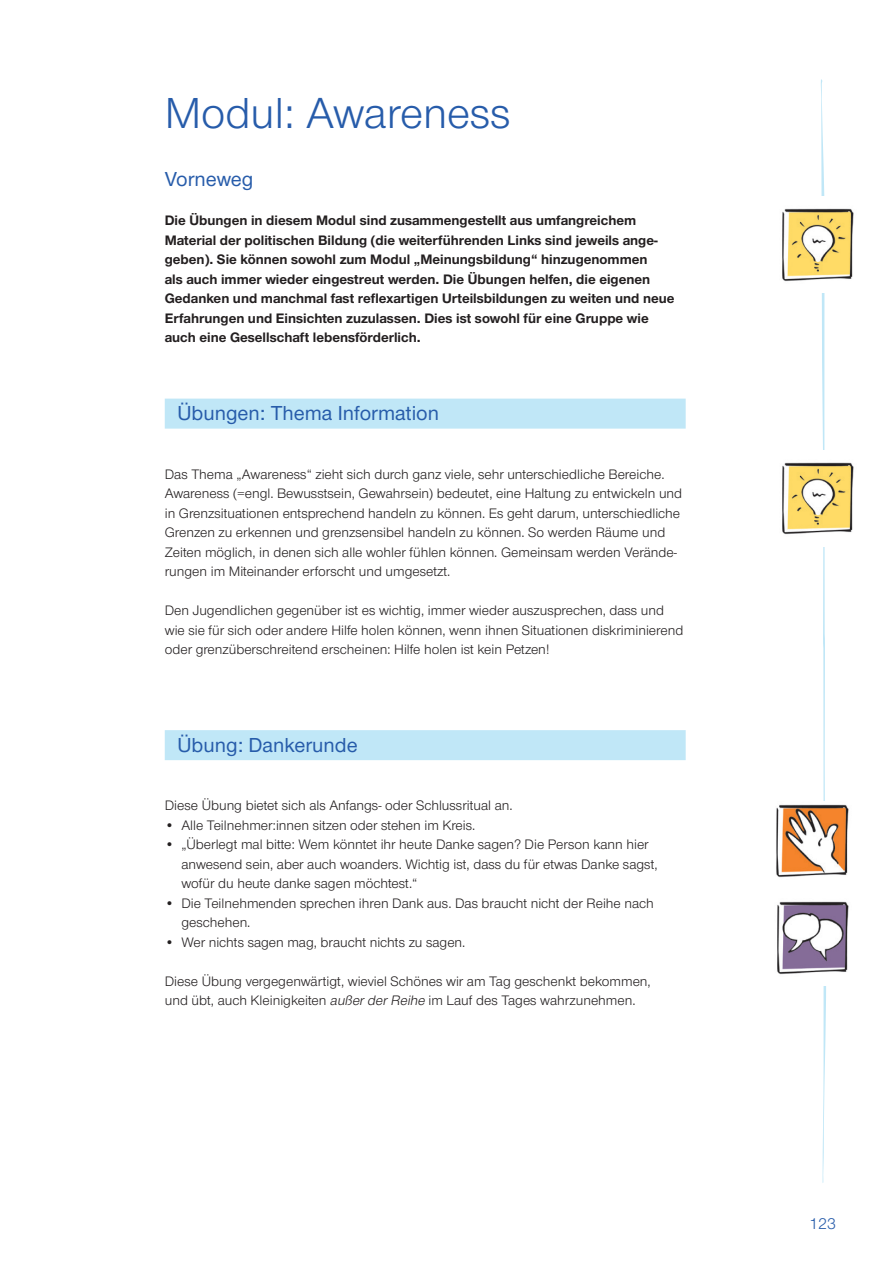
<style>
.page{position:relative;width:893px;height:1263px;background:#fff}
.page>*{position:absolute;margin:0;border:0;box-sizing:border-box;transform-origin:0 0}
.t1{font:45px "Nordelbica";color:#275caa}
.t2{font:500 21px "Nordelbica";color:#275caa}
.t3{font:16.5px "Nordelbica";color:#275caa}
.t4{font:14.25px/19.5px "Nordelbica";color:#231f20}
.t5{font:700 14.25px/19.5px "Nordelbica";color:#231f20}
.s1{font-style:italic}
</style>
<div class="page">
<svg style="left:820px;top:79px;width:6px;height:1104px"></svg>
<div style="left:165px;top:399px;width:521px;height:30px;background:#c0e7f7"></div>
<div style="left:165px;top:730px;width:521px;height:30px;background:#c0e7f7"></div>
<div style="left:775px;top:196px;width:102px;height:97px;background:#fff"></div>
<img style="left:782px;top:208px;width:72px;height:74px">
<div style="left:775px;top:450px;width:102px;height:96px;background:#fff"></div>
<img style="left:782px;top:462px;width:72px;height:73px">
<div style="left:775px;top:802px;width:102px;height:96px;background:#fff"></div>
<img style="left:776px;top:804px;width:73px;height:74px">
<div style="left:770px;top:889px;width:101px;height:97px;background:#fff"></div>
<img style="left:777px;top:901px;width:72px;height:74px">
<h1 class="t1" style="left:165px;top:87px;width:347px">Modul: Awareness</h1>
<h2 class="t2" style="left:165px;top:167px;width:90px">Vorneweg</h2>
<p class="t5" style="left:165px;top:211px;width:511px">Die Übungen in diesem Modul sind zusammengestellt aus umfangreichem Material der politischen Bildung (die weiterführenden Links sind jeweils ange&shy;geben). Sie können sowohl zum Modul „Meinungsbildung“ hinzugenommen<br>als auch immer wieder eingestreut werden. Die Übungen helfen, die eigenen Gedanken und manchmal fast reflexartigen Urteilsbildungen zu weiten und neue Erfahrungen und Einsichten zuzulassen. Dies ist sowohl für eine Gruppe wie auch eine Gesellschaft lebensförderlich.</p>
<h2 class="t2" style="left:178px;top:401px;width:263px">Übungen: Thema Information</h2>
<p class="t4" style="left:165px;top:464px;width:519px">Das Thema „Awareness“ zieht sich durch ganz viele, sehr unterschiedliche Bereiche.<br>Awareness (=engl. Bewusstsein, Gewahrsein) bedeutet, eine Haltung zu entwickeln und in Grenzsituationen entsprechend handeln zu können. Es geht darum, unterschiedliche Grenzen zu erkennen und grenzsensibel handeln zu können. So werden Räume und Zeiten möglich, in denen sich alle wohler fühlen können. Gemeinsam werden Verände&shy;rungen im Miteinander erforscht und umgesetzt.</p>
<p class="t4" style="left:165px;top:601px;width:520px">Den Jugendlichen gegenüber ist es wichtig, immer wieder auszusprechen, dass und wie sie für sich oder andere Hilfe holen können, wenn ihnen Situationen diskriminierend oder grenzüberschreitend erscheinen: Hilfe holen ist kein Petzen!</p>
<h2 class="t2" style="left:178px;top:732px;width:182px">Übung: Dankerunde</h2>
<p class="t4" style="left:165px;top:796px;width:349px">Diese Übung bietet sich als Anfangs- oder Schlussritual an.</p>
<p class="t4" style="left:165px;top:815px;width:312px">• Alle Teilnehmer:innen sitzen oder stehen im Kreis.</p>
<p class="t4" style="left:181px;top:835px;width:478px;text-indent:-17px">• „Überlegt mal bitte: Wem könntet ihr heute Danke sagen? Die Person kann hier anwesend sein, aber auch woanders. Wichtig ist, dass du für etwas Danke sagst, wofür du heute danke sagen möchtest.“</p>
<p class="t4" style="left:181px;top:893px;width:474px;text-indent:-17px">• Die Teilnehmenden sprechen ihren Dank aus. Das braucht nicht der Reihe nach geschehen.</p>
<p class="t4" style="left:165px;top:932px;width:302px">• Wer nichts sagen mag, braucht nichts zu sagen.</p>
<p class="t4" style="left:165px;top:971px;width:487px">Diese Übung vergegenwärtigt, wieviel Schönes wir am Tag geschenkt bekommen, und übt, auch Kleinigkeiten <span class="s1">außerderReihe</span> im Lauf des Tages wahrzunehmen.</p>
<p class="t3" style="left:809px;top:1214px;width:29px">123</p>
</div>
